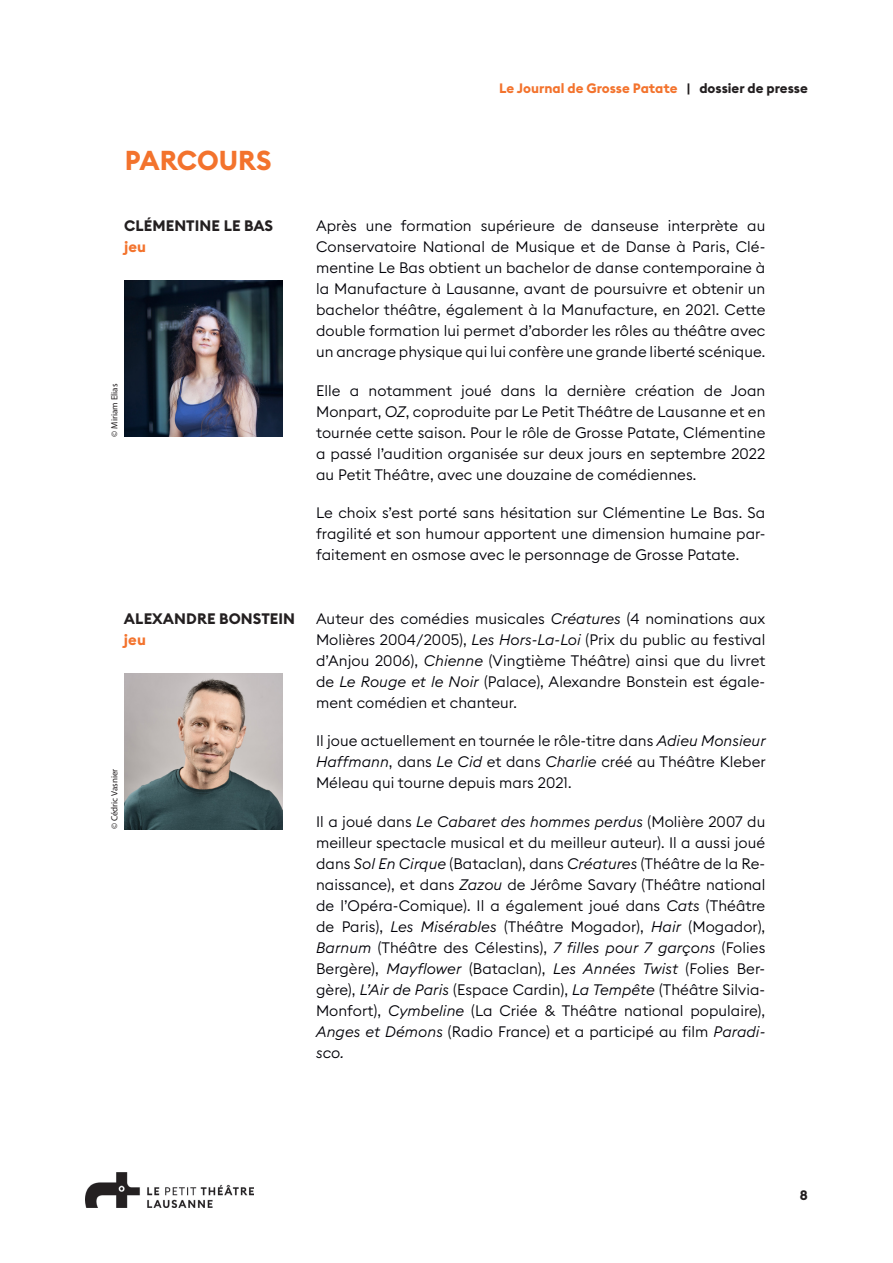
<style>
.page{position:relative;width:893px;height:1263px;background:#fff}
.page>*{position:absolute;margin:0;border:0;box-sizing:border-box;transform-origin:0 0}
.normal_programme_pédag{font:700 27px "Euclid Square";color:#f3732d}
.t1{font:300 15px/21px "Euclid Square";letter-spacing:.005em;color:#000007;text-align:justify}
.t2{font:700 15px "Euclid Square";letter-spacing:.005em;color:#231f20}
.t3{font:700 15px "Euclid Square";letter-spacing:.005em;color:#f3732d}
.t4{font:700 13.5px "Euclid Square";color:#f3732d}
.t5{font:700 13.5px "Euclid Square";color:#231f20}
.normal_programme_pédag-2{font:9px "Myriad Pro";color:#231f20}
.s1{color:#231f20}
.s2{font-style:italic}
</style>
<div class="page">
<img style="left:124px;top:281px;width:159px;height:156px">
<img style="left:124px;top:673px;width:159px;height:156px">
<img style="left:85px;top:1172px;width:169px;height:36px">
<p class="t4" style="left:499px;top:79px;width:310px">Le Journal de Grosse Patate <span class="s1">| dossier de presse</span></p>
<p class="normal_programme_pédag" style="left:125px;top:143px;width:148px">PARCOURS</p>
<p class="t2" style="left:124px;top:216px;width:151px">CLÉMENTINE LE BAS</p>
<p class="t3" style="left:124px;top:237px;width:23px">jeu</p>
<p class="normal_programme_pédag-2" style="left:109px;top:437px;width:54px;rotate:-90deg">© Miriam Elias</p>
<p class="t2" style="left:124px;top:609px;width:173px">ALEXANDRE BONSTEIN</p>
<p class="t3" style="left:124px;top:630px;width:23px">jeu</p>
<p class="normal_programme_pédag-2" style="left:109px;top:829px;width:62px;rotate:-90deg">© Cédric Vasnier</p>
<p class="t1" style="left:316px;top:215px;width:451px">Après une formation supérieure de danseuse interprète au Conservatoire National de Musique et de Danse à Paris, Clé&shy;mentine Le Bas obtient un bachelor de danse contemporaine à la Manufacture à Lausanne, avant de poursuivre et obtenir un bachelor théâtre, également à la Manufacture, en 2021. Cette double formation lui permet d’aborder les rôles au théâtre avec un ancrage physique qui lui confère une grande liberté scénique.</p>
<p class="t1" style="left:316px;top:380px;width:451px">Elle a notamment joué dans la dernière création de Joan Monpart, <span class="s2">OZ</span>, coproduite par Le Petit Théâtre de Lausanne et en tournée cette saison. Pour le rôle de Grosse Patate, Clémentine a passé l’audition organisée sur deux jours en septembre 2022 au Petit Théâtre, avec une douzaine de comédiennes.</p>
<p class="t1" style="left:316px;top:502px;width:451px">Le choix s’est porté sans hésitation sur Clémentine Le Bas. Sa fragilité et son humour apportent une dimension humaine par&shy;faitement en osmose avec le personnage de Grosse Patate.</p>
<p class="t1" style="left:316px;top:608px;width:451px">Auteur des comédies musicales <span class="s2">Créatures</span> (4 nominations aux Molières 2004/2005), <span class="s2">Les Hors-La-Loi</span> (Prix du public au festival d’Anjou 2006), <span class="s2">Chienne</span> (Vingtième Théâtre) ainsi que du livret de <span class="s2">Le Rouge et le Noir</span> (Palace), Alexandre Bonstein est égale&shy;ment comédien et chanteur.</p>
<p class="t1" style="left:316px;top:730px;width:451px">Il joue actuellement en tournée le rôle-titre dans <span class="s2">Adieu Monsieur Haffmann</span>, dans <span class="s2">Le Cid</span> et dans <span class="s2">Charlie</span> créé au Théâtre Kleber Méleau qui tourne depuis mars 2021.</p>
<p class="t1" style="left:316px;top:811px;width:451px">Il a joué dans <span class="s2">Le Cabaret des hommes perdus</span> (Molière 2007 du meilleur spectacle musical et du meilleur auteur). Il a aussi joué dans <span class="s2">Sol En Cirque</span> (Bataclan), dans <span class="s2">Créatures</span> (Théâtre de la Re&shy;naissance), et dans <span class="s2">Zazou</span> de Jérôme Savary (Théâtre national de l’Opéra-Comique). Il a également joué dans <span class="s2">Cats</span> (Théâtre de Paris), <span class="s2">Les Misérables</span> (Théâtre Mogador), <span class="s2">Hair</span> (Mogador), <span class="s2">Barnum</span> (Théâtre des Célestins), <span class="s2">7 filles pour 7 garçons</span> (Folies Bergère), <span class="s2">Mayflower</span> (Bataclan), <span class="s2">Les Années Twist</span> (Folies Ber&shy;gère), <span class="s2">L’Air de Paris</span> (Espace Cardin), <span class="s2">La Tempête</span> (Théâtre Silvia-Monfort), <span class="s2">Cymbeline</span> (La Criée &amp; Théâtre national populaire), <span class="s2">Anges et Démons</span> (Radio France) et a participé au film <span class="s2">Paradi&shy;sco.</span></p>
<p class="t5" style="left:800px;top:1187px;width:9px">8</p>
</div>
